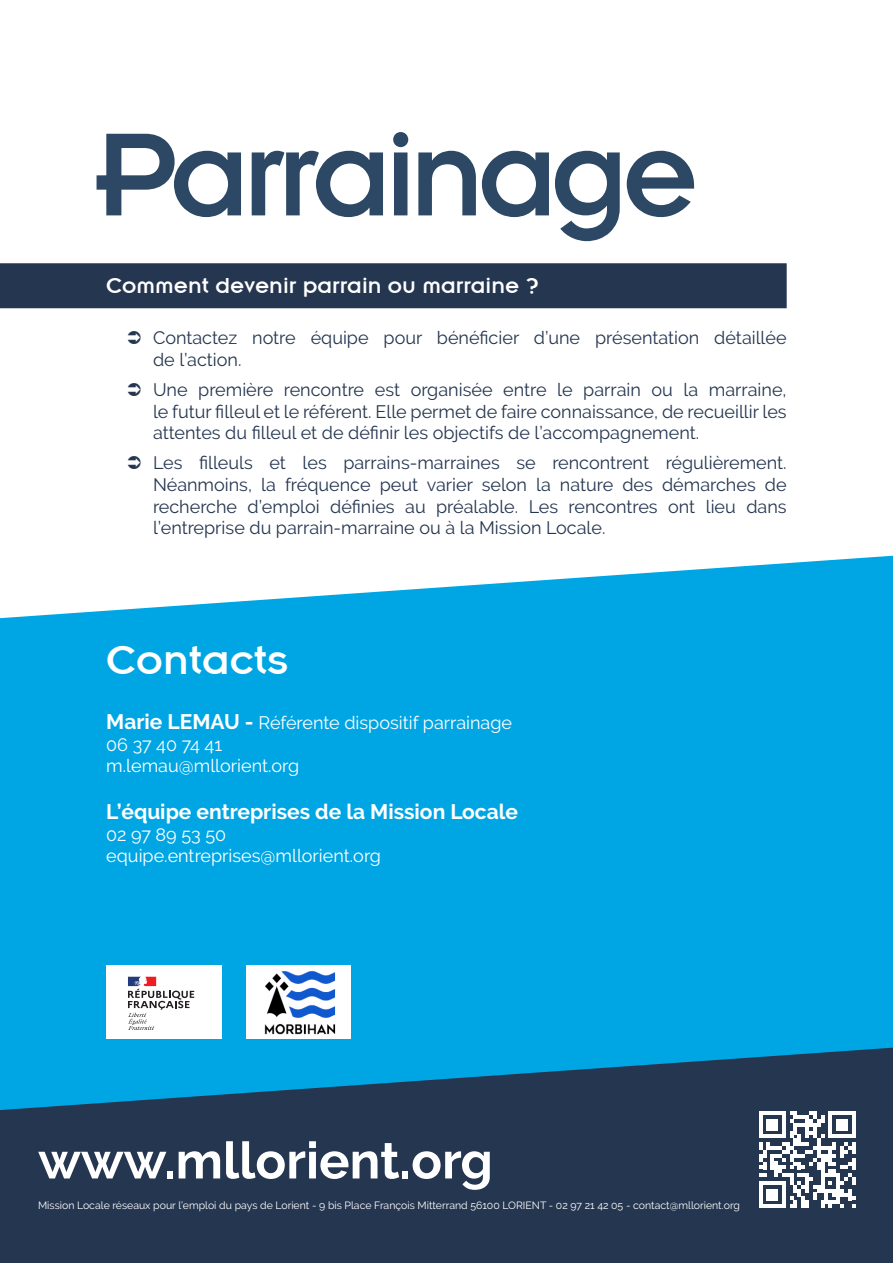
<style>
.page{position:relative;width:893px;height:1263px;background:#fff}
.page>*{position:absolute;margin:0;border:0;box-sizing:border-box;transform-origin:0 0}
.t1{font:130.05px "Insignia";letter-spacing:-.05em;color:#2c4865}
.t2{font:700 51px "Raleway";color:#fff}
.t3{font:45px "Insignia";color:#fff}
.t4{font:24px "Insignia";color:#fff}
.t5{font:700 21px "Raleway";color:#fff}
.t6{font:18px/21.6px "Raleway";color:#253650;text-align:justify}
.t7{font:18px/21.6px "Raleway";color:#fff}
.t8{font:10.5px "Raleway";color:#fff}
.s1{font-weight:700;font-size:21px}
</style>
<div class="page">
<div style="left:0;top:1110px;width:893px;height:153px;background:#253650"></div>
<svg style="left:0;top:556px;width:893px;height:554px;background:#10a4dc"></svg>
<svg style="left:759px;top:1111px;width:96px;height:97px"></svg>
<div style="left:0;top:263px;width:787px;height:45px;background:#253650"></div>
<div style="left:106px;top:965px;width:116px;height:74px;background:#fff"></div>
<svg style="left:128px;top:977px;width:66px;height:53px"></svg>
<img style="left:247px;top:965px;width:103px;height:74px">
<p class="t1" style="left:95px;top:108px;width:606px">Parrainage</p>
<p class="t4" style="left:106px;top:273px;width:434px">Comment devenir parrain ou marraine ?</p>
<p class="t6" style="left:153px;top:327px;width:635px">Contactez notre équipe pour bénéficier d’une présentation détaillée de l’action.</p>
<p class="t6" style="left:153px;top:379px;width:635px">Une première rencontre est organisée entre le parrain ou la marraine, le futur filleul et le référent. Elle permet de faire connaissance, de recueillir les attentes du filleul et de définir les objectifs de l’accompagnement.</p>
<p class="t6" style="left:153px;top:452px;width:635px">Les filleuls et les parrains-marraines se rencontrent régulièrement.<br>Néanmoins, la fréquence peut varier selon la nature des démarches de recherche d’emploi définies au préalable. Les rencontres ont lieu dans l’entreprise du parrain-marraine ou à la Mission Locale.</p>
<p class="t3" style="left:106px;top:637px;width:183px">Contacts</p>
<p class="t7" style="left:106px;top:712px;width:407px"><span class="s1">Marie LEMAU -</span> Référente dispositif parrainage</p>
<p class="t7" style="left:106px;top:733px;width:117px">06 37 40 74 41</p>
<p class="t7" style="left:106px;top:755px;width:194px">m.lemau@mllorient.org</p>
<p class="t5" style="left:106px;top:800px;width:413px">L’équipe entreprises de la Mission Locale</p>
<p class="t7" style="left:106px;top:823px;width:276px">02 97 89 53 50 equipe.entreprises@mllorient.org</p>
<p class="t2" style="left:38px;top:1131px;width:456px">www.mllorient.org</p>
<p class="t8" style="left:38px;top:1199px;width:703px">Mission Locale réseaux pour l’emploi du pays de Lorient - 9 bis Place François Mitterrand 56100 LORIENT - 02 97 21 42 05 - contact@mllorient.org</p>
</div>
